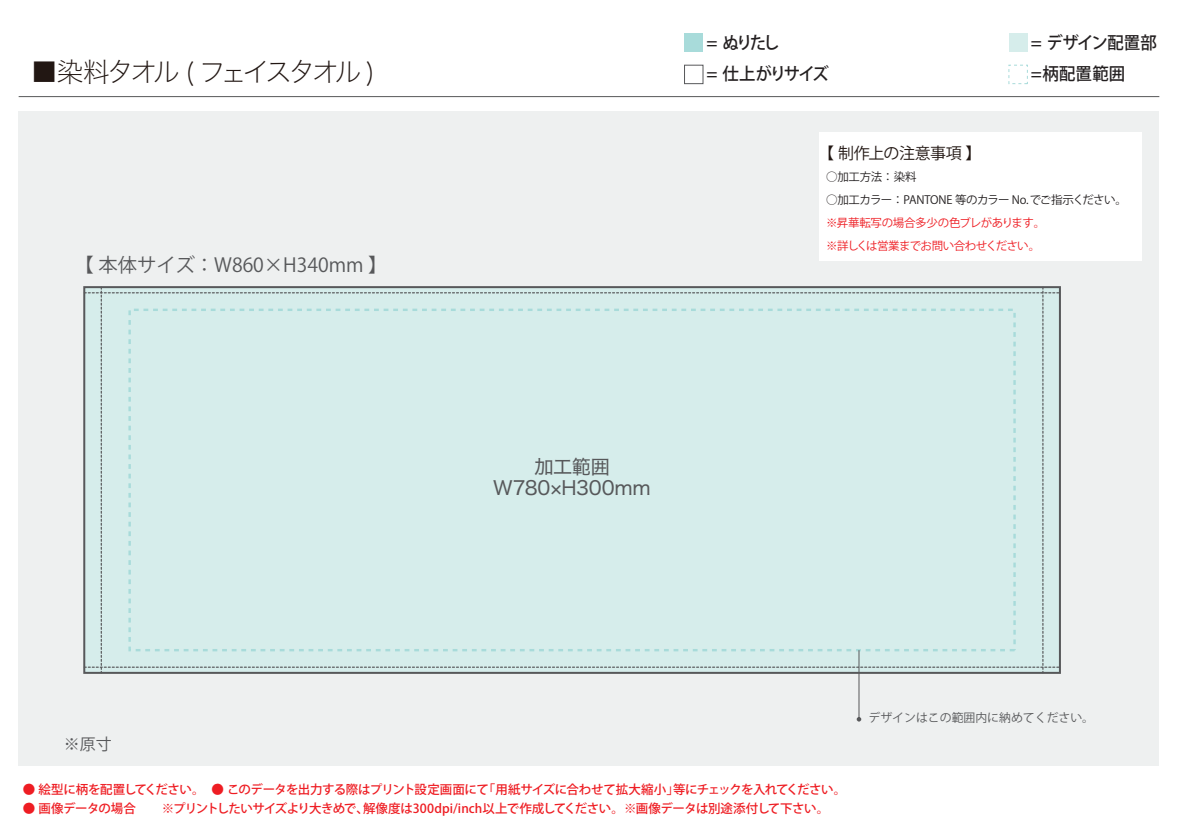
<style>
.page{position:relative;width:1178px;height:833px;background:#fff}
.page>*{position:absolute;margin:0;border:0;box-sizing:border-box;transform-origin:0 0}
.t1{font:27.08px "Hiragino Sans W1";letter-spacing:-.15em;color:#221713}
.t2{font:19.28px "Koz Go Pro";color:#57585a}
.t3{font:19.16px/20.8px "Hiragino Sans W4";letter-spacing:-.015em;color:#57585a;text-align:center}
.t4{font:500 17.24px/31.6px "Koz Go Pro";color:#231f20;scale:.95 1}
.t5{font:500 17.24px/31.6px "Koz Go Pro";letter-spacing:-.13em;color:#231f20;scale:.95 1}
.t6{font:16px "Koz Go Pro";color:#57585a}
.t7{font:15.96px "Koz Go Pr 6 N";letter-spacing:-.03em;color:#221713}
.t8{font:500 12.48px "Koz Go Pro";letter-spacing:-.04em;color:#ee1d23}
.t9{font:11.88px "Koz Go Pro";color:#57585a}
.t10{font:11.48px/23.1px "Koz Go Pr 6 N";letter-spacing:-.05em;color:#ee1d23}
.t11{font:11.48px "Koz Go Pro";letter-spacing:-.045em;color:#231f20}
.t12{font:11.48px "Koz Go Pr 6 N";letter-spacing:-.03em;color:#231f20}
</style>
<div class="page">
<div style="left:19px;top:111px;width:1140px;height:654px;background:#eef0f0"></div>
<hr style="left:19px;top:96px;width:1140px;height:1px;background:#57585a">
<div style="left:818px;top:133px;width:323px;height:128px;background:#fff"></div>
<div style="left:684px;top:33px;width:19px;height:19px;background:#a8dbda"></div>
<div style="left:684px;top:65px;width:19px;height:19px;border:1px solid #57585a"></div>
<div style="left:1008px;top:33px;width:19px;height:19px;background:#d6edeb"></div>
<div style="left:1008px;top:65px;width:19px;height:19px;border:1px dashed #a8dbda"></div>
<div style="left:84px;top:287px;width:975px;height:386px;background:#d6edeb"></div>
<div style="left:128px;top:308px;width:887px;height:343px;border:2px dashed #a8dbda"></div>
<hr style="left:858px;top:650px;width:1px;height:69px;background:#57585a">
<svg style="left:856px;top:717px;width:5px;height:4px"></svg>
<h1 class="t1" style="left:31px;top:48px;width:346px">■染料タオル ( フェイスタオル )</h1>
<h2 class="t2" style="left:75px;top:253px;width:314px">【 本体サイズ：W860×H340mm 】</h2>
<p class="t6" style="left:64px;top:734px;width:49px">※原寸</p>
<h3 class="t5" style="left:706px;top:27px;width:130px">= ぬりたし<br>= 仕上がりサイズ</h3>
<h3 class="t4" style="left:1030px;top:27px;width:134px">= デザイン配置部=柄配置範囲</h3>
<p class="t7" style="left:818px;top:144px;width:165px">【 制作上の注意事項 】</p>
<p class="t12" style="left:826px;top:170px;width:92px">○加工方法：染料</p>
<p class="t11" style="left:826px;top:192px;width:302px">○加工カラー：PANTONE 等のカラー No.でご指示ください。</p>
<p class="t10" style="left:826px;top:212px;width:220px">※昇華転写の場合多少の色ブレがあります。※詳しくは営業までお問い合わせください。</p>
<h3 class="t3" style="left:493px;top:455px;width:159px">加工範囲<br>W780×H300mm</h3>
<p class="t9" style="left:868px;top:709px;width:227px">デザインはこの範囲内に納めてください。</p>
<p class="t8" style="left:23px;top:781px;width:825px">● 絵型に柄を配置してください。　● このデータを出力する際はプリント設定画面にて「用紙サイズに合わせて拡大縮小」等にチェックを入れてください。</p>
<p class="t8" style="left:23px;top:800px;width:808px">● 画像データの場合　　※プリントしたいサイズより大きめで、解像度は300dpi/inch以上で作成してください。※画像データは別途添付して下さい。</p>
</div>
